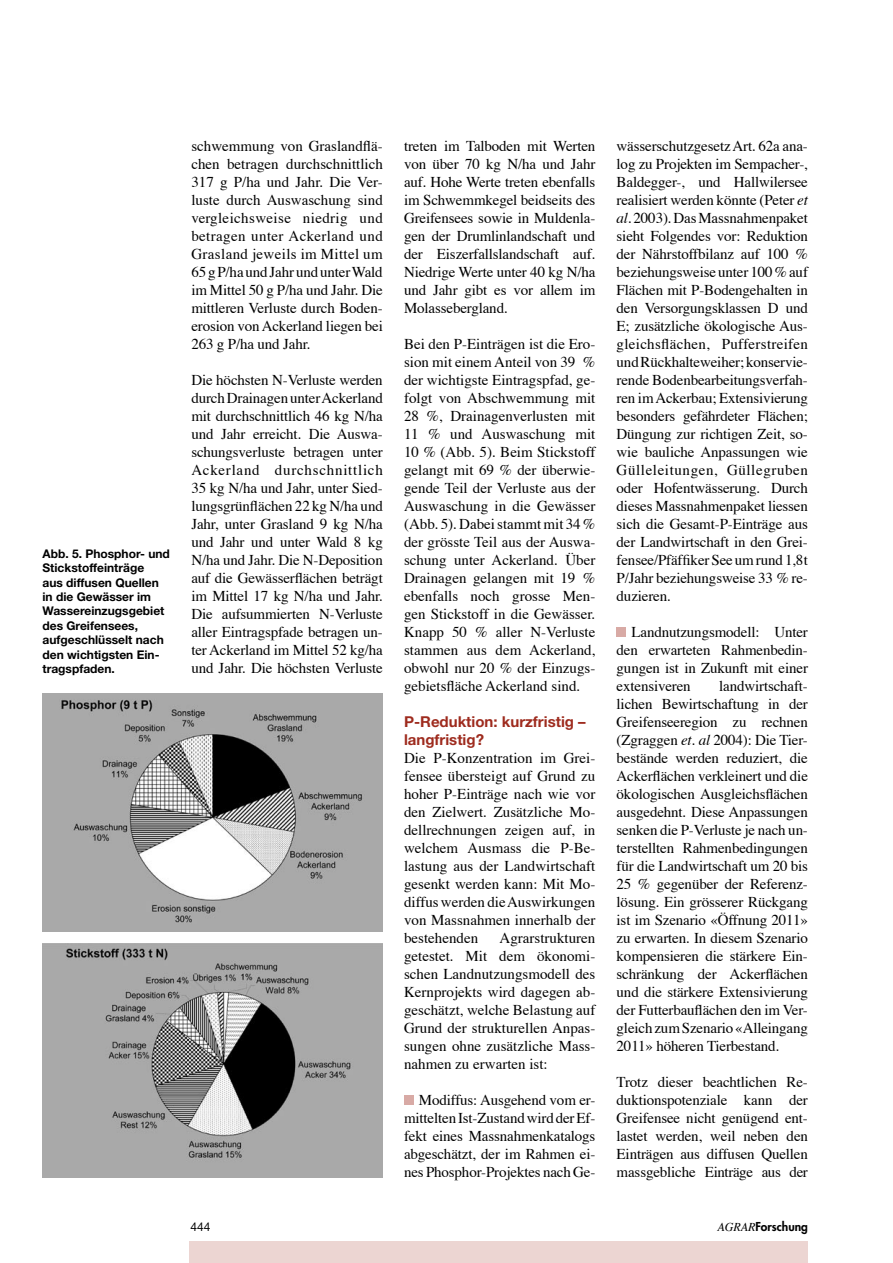
<style>
.page{position:relative;width:893px;height:1263px;background:#fff}
.page>*{position:absolute;margin:0;border:0;box-sizing:border-box;transform-origin:0 0}
.Texte{font:15px/18px "Times";letter-spacing:-.01em;color:#000;text-align:justify}
.Titre_texte{font:700 15px "Helvetica Neue";color:#9e2b1e}
.Légende_photo{font:700 12px/14.4px "Helvetica Neue";color:#000}
.t1{font:800 12px "Futura";color:#000}
.t2{font:12px "Helvetica Neue";color:#000}
.s1{font-style:italic}
.s2{font-family:"Times";font-weight:400;font-style:italic}
</style>
<div class="page">
<div style="left:189px;top:1242px;width:619px;height:21px;background:#ecd5d2"></div>
<div style="left:404px;top:1096px;width:9px;height:9px;background:#d8aaa5"></div>
<div style="left:617px;top:628px;width:9px;height:9px;background:#d8aaa5"></div>
<img style="left:43px;top:693px;width:340px;height:238px">
<img style="left:43px;top:944px;width:340px;height:234px">
<p class="Légende_photo" style="left:43px;top:546px;width:129px">Abb. 5. Phosphor- und<br>Stickstoffeinträge<br>aus diffusen Quellen in die Gewässer im<br>Wassereinzugsgebiet des Greifensees, aufgeschlüsselt nach den wichtigsten Ein&shy;tragspfaden.</p>
<p class="Texte" style="left:191px;top:138px;width:193px">schwemmung von Graslandflä&shy;chen betragen durchschnittlich 317 g P/ha und Jahr. Die Ver&shy;luste durch Auswaschung sind vergleichsweise niedrig und betragen unter Ackerland und Grasland jeweils im Mittel um 65 g P/ha und Jahr und unter Wald im Mittel 50 g P/ha und Jahr. Die mittleren Verluste durch Boden&shy;erosion von Ackerland liegen bei 263 g P/ha und Jahr.</p>
<p class="Texte" style="left:191px;top:372px;width:193px">Die höchsten N-Verluste werden durch Drainagen unter Ackerland mit durchschnittlich 46 kg N/ha und Jahr erreicht. Die Auswa&shy;schungsverluste betragen unter Ackerland durchschnittlich 35 kg N/ha und Jahr, unter Sied&shy;lungsgrünflächen 22 kg N/ha und Jahr, unter Grasland 9 kg N/ha und Jahr und unter Wald 8 kg N/ha und Jahr. Die N-Deposition auf die Gewässerflächen beträgt im Mittel 17 kg N/ha und Jahr.<br>Die aufsummierten N-Verluste aller Eintragspfade betragen un&shy;ter Ackerland im Mittel 52 kg/ha und Jahr. Die höchsten Verluste</p>
<p class="Texte" style="left:404px;top:138px;width:193px">treten im Talboden mit Werten von über 70 kg N/ha und Jahr auf. Hohe Werte treten ebenfalls im Schwemmkegel beidseits des Greifensees sowie in Muldenla&shy;gen der Drumlinlandschaft und der Eiszerfallslandschaft auf.<br>Niedrige Werte unter 40 kg N/ha und Jahr gibt es vor allem im Molassebergland.</p>
<p class="Texte" style="left:404px;top:336px;width:193px">Bei den P-Einträgen ist die Ero&shy;sion mit einem Anteil von 39 % der wichtigste Eintragspfad, ge&shy;folgt von Abschwemmung mit 28 %, Drainagenverlusten mit 11 % und Auswaschung mit 10 % (Abb. 5). Beim Stickstoff gelangt mit 69 % der überwie&shy;gende Teil der Verluste aus der Auswaschung in die Gewässer (Abb. 5). Dabei stammt mit 34 % der grösste Teil aus der Auswa&shy;schung unter Ackerland. Über Drainagen gelangen mit 19 % ebenfalls noch grosse Men&shy;gen Stickstoff in die Gewässer.<br>Knapp 50 % aller N-Verluste stammen aus dem Ackerland, obwohl nur 20 % der Einzugs&shy;gebietsfläche Ackerland sind.</p>
<p class="Titre_texte" style="left:404px;top:712px;width:183px">P-Reduktion: kurzfristig –</p>
<p class="Titre_texte" style="left:404px;top:730px;width:81px">langfristig?</p>
<p class="Texte" style="left:404px;top:750px;width:193px">Die P-Konzentration im Grei&shy;fensee übersteigt auf Grund zu hoher P-Einträge nach wie vor den Zielwert. Zusätzliche Mo&shy;dellrechnungen zeigen auf, in welchem Ausmass die P-Be&shy;lastung aus der Landwirtschaft gesenkt werden kann: Mit Mo&shy;diffus werden die Auswirkungen von Massnahmen innerhalb der bestehenden</p>
<p class="Texte" style="left:404px;top:930px;width:193px;text-indent:96px">Agrarstrukturen getestet. Mit dem ökonomi&shy;schen Landnutzungsmodell des Kernprojekts wird dagegen ab&shy;geschätzt, welche Belastung auf Grund der strukturellen Anpas&shy;sungen ohne zusätzliche Mass&shy;nahmen zu erwarten ist:</p>
<p class="Texte" style="left:404px;top:1092px;width:193px;text-indent:15px">Modiffus: Ausgehend vom er&shy;mittelten Ist-Zustand wird der Ef&shy;fekt eines Massnahmenkatalogs abgeschätzt, der im Rahmen ei&shy;nes Phosphor-Projektes nach Ge-</p>
<p class="Texte" style="left:617px;top:138px;width:193px">wässerschutzgesetz Art. 62a ana&shy;log zu Projekten im Sempacher-, Baldegger-, und Hallwilersee realisiert werden könnte (Peter <span class="s1">et al.</span> 2003). Das Massnahmenpaket sieht Folgendes vor: Reduktion der Nährstoffbilanz auf 100 % beziehungsweise unter 100 % auf Flächen mit P-Bodengehalten in den Versorgungsklassen D und E; zusätzliche ökologische Aus&shy;gleichsflächen, Pufferstreifen und Rückhalteweiher; konservie&shy;rende Bodenbearbeitungsverfah&shy;ren im Ackerbau; Extensivierung besonders gefährdeter Flächen; Düngung zur richtigen Zeit, so&shy;wie bauliche Anpassungen wie Gülleleitungen, Güllegruben oder Hofentwässerung. Durch dieses Massnahmenpaket liessen sich die Gesamt-P-Einträge aus der Landwirtschaft in den Grei&shy;fensee/Pfäffiker See um rund 1,8 t P/Jahr beziehungsweise 33 % re&shy;duzieren.</p>
<p class="Texte" style="left:617px;top:624px;width:193px;text-indent:15px">Landnutzungsmodell: Unter den erwarteten Rahmenbedin&shy;gungen ist in Zukunft mit einer extensiveren</p>
<p class="Texte" style="left:617px;top:678px;width:193px;text-indent:103px">landwirtschaft&shy;lichen Bewirtschaftung in der Greifenseeregion zu rechnen (Zgraggen <span class="s1">et. al</span> 2004): Die Tier&shy;bestände werden reduziert, die Ackerflächen verkleinert und die ökologischen Ausgleichsflächen ausgedehnt. Diese Anpassungen senken die P-Verluste je nach un&shy;terstellten Rahmenbedingungen für die Landwirtschaft um 20 bis 25 % gegenüber der Referenz&shy;lösung. Ein grösserer Rückgang ist im Szenario «Öffnung 2011» zu erwarten. In diesem Szenario kompensieren die stärkere Ein&shy;schränkung der Ackerflächen und die stärkere Extensivierung der Futterbauflächen den im Ver&shy;gleich zum Szenario «Alleingang 2011» höheren Tierbestand.</p>
<p class="Texte" style="left:617px;top:1074px;width:193px">Trotz dieser beachtlichen Re&shy;duktionspotenziale kann der Greifensee nicht genügend ent&shy;lastet werden, weil neben den Einträgen aus diffusen Quellen massgebliche Einträge aus der</p>
<p class="t2" style="left:190px;top:1220px;width:22px">444</p>
<p class="t1" style="left:717px;top:1219px;width:92px"><span class="s2">AGRAR</span>Forschung</p>
</div>
